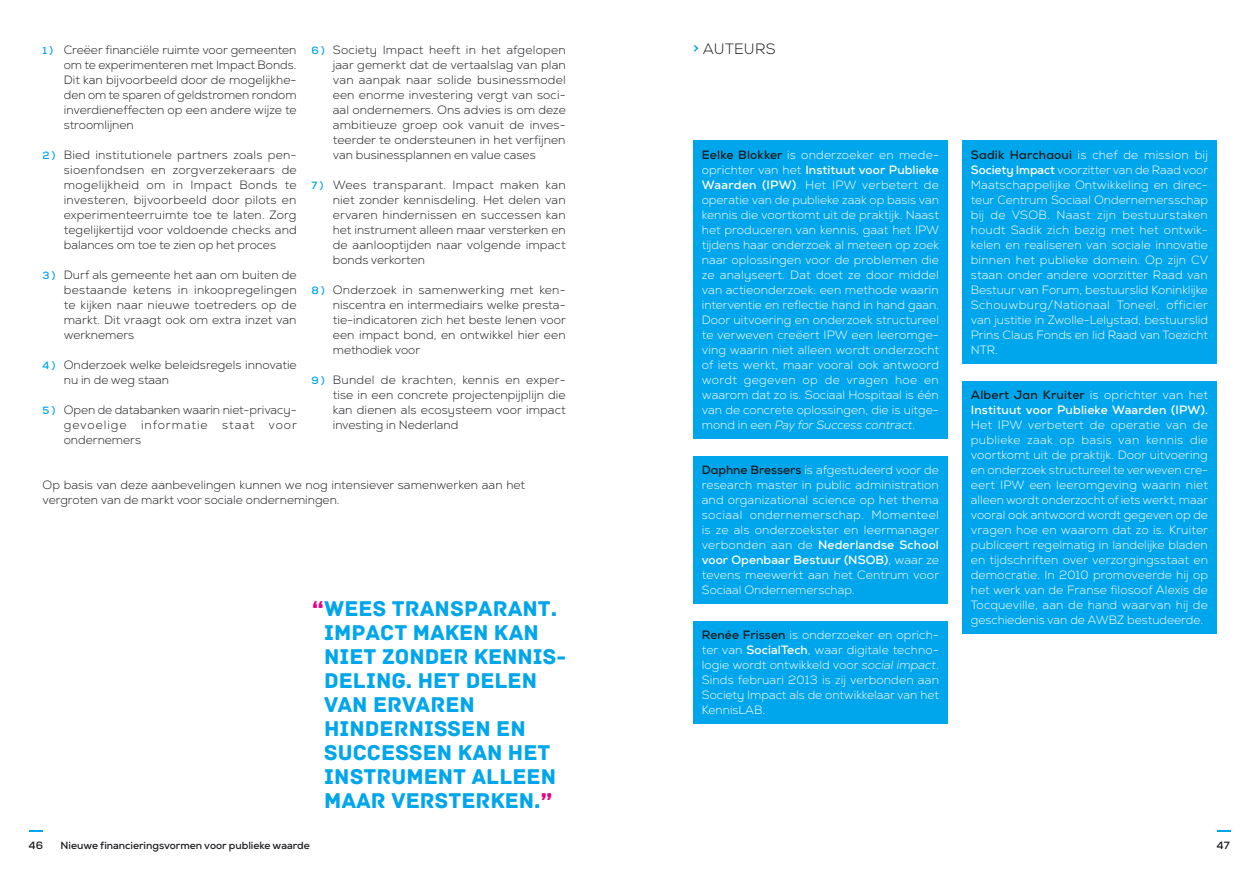
<style>
.page{position:relative;width:1259px;height:893px;background:#fff}
.page>*{position:absolute;margin:0;border:0;box-sizing:border-box;transform-origin:0 0}
.t1{font:22.5px/24px "Archive";color:#00a6eb}
.t2{font:300 15px "Nexa";color:#1b1c20}
.t3{font:300 12px/15px "Nexa";color:#fff;text-align:justify}
.t4{font:300 12px/15px "Nexa";color:#1b1c20;text-align:justify}
.t5{font:700 12px/15px "Nexa";letter-spacing:.015em;color:#fff}
.t6{font:700 10.5px "Nexa";color:#1b1c20}
.t7{font:700 10.35px "Nexa";color:#1b1c20}
.s1{font-weight:700;font-size:10.5px;color:#00a6eb}
.s2{color:#e50083}
.s3{font-weight:700;color:#00a6eb}
.s4{font-weight:700;color:#1b1c20}
.s5{font-weight:700}
.s6{font-style:italic}
.s7{color:#1b1c20}
.s8{font-weight:300}
</style>
<div class="page">
<svg style="left:1217px;top:830px;width:13px;height:2px"></svg>
<svg style="left:29px;top:830px;width:14px;height:2px"></svg>
<div style="left:693px;top:141px;width:254px;height:298px;background:#00a6eb"></div>
<div style="left:962px;top:141px;width:254px;height:223px;background:#00a6eb"></div>
<div style="left:962px;top:381px;width:254px;height:253px;background:#00a6eb"></div>
<div style="left:693px;top:456px;width:254px;height:148px;background:#00a6eb"></div>
<div style="left:693px;top:621px;width:254px;height:102px;background:#00a6eb"></div>
<p class="t4" style="left:64px;top:43px;width:234px;text-indent:-21px"><span class="s1">1 )</span> Creëer financiële ruimte voor gemeenten om te experimenteren met Impact Bonds.<br>Dit kan bijvoorbeeld door de mogelijkhe&shy;den om te sparen of geldstromen rondom inverdieneffecten op een andere wijze te stroomlijnen</p>
<p class="t4" style="left:64px;top:148px;width:234px;text-indent:-21px"><span class="s1">2 )</span> Bied institutionele partners zoals pen&shy;sioenfondsen en zorgverzekeraars de mogelijkheid om in Impact Bonds te investeren, bijvoorbeeld door pilots en experimenteerruimte toe te laten. Zorg tegelijkertijd voor voldoende checks and balances om toe te zien op het proces</p>
<p class="t4" style="left:64px;top:268px;width:234px;text-indent:-21px"><span class="s1">3 )</span> Durf als gemeente het aan om buiten de bestaande ketens in inkoopregelingen te kijken naar nieuwe toetreders op de markt. Dit vraagt ook om extra inzet van werknemers</p>
<p class="t4" style="left:64px;top:358px;width:234px;text-indent:-21px"><span class="s1">4 )</span> Onderzoek welke beleidsregels innovatie nu in de weg staan</p>
<p class="t4" style="left:64px;top:403px;width:235px;text-indent:-21px"><span class="s1">5 )</span> Open de databanken waarin niet-privacy&shy;gevoelige informatie staat voor ondernemers</p>
<p class="t4" style="left:333px;top:43px;width:234px;text-indent:-21px"><span class="s1">6 )</span> Society Impact heeft in het afgelopen jaar gemerkt dat de vertaalslag van plan van aanpak naar solide businessmodel een enorme investering vergt van soci&shy;aal ondernemers. Ons advies is om deze ambitieuze groep ook vanuit de inves&shy;teerder te ondersteunen in het verfijnen van businessplannen en value cases</p>
<p class="t4" style="left:333px;top:178px;width:234px;text-indent:-21px"><span class="s1">7 )</span> Wees transparant. Impact maken kan niet zonder kennisdeling. Het delen van ervaren hindernissen en successen kan het instrument alleen maar versterken en de aanlooptijden naar volgende impact bonds verkorten</p>
<p class="t4" style="left:333px;top:283px;width:235px;text-indent:-21px"><span class="s1">8 )</span> Onderzoek in samenwerking met ken&shy;niscentra en intermediairs welke presta&shy;tie-indicatoren zich het beste lenen voor een impact bond, en ontwikkel hier een methodiek voor</p>
<p class="t4" style="left:333px;top:373px;width:234px;text-indent:-21px"><span class="s1">9 )</span> Bundel de krachten, kennis en exper&shy;tise in een concrete projectenpijplijn die kan dienen als ecosysteem voor impact investing in Nederland</p>
<p class="t4" style="left:43px;top:478px;width:484px">Op basis van deze aanbevelingen kunnen we nog intensiever samenwerken aan het vergroten van de markt voor sociale ondernemingen.</p>
<h1 class="t1" style="left:324px;top:596px;width:244px;text-indent:-12px"><span class="s2">“</span>WEES TRANSPARANT.<br>IMPACT MAKEN KAN<br>NIET ZONDER KENNIS-<br>DELING. HET DELEN<br>VAN ERVAREN<br>HINDERNISSEN EN<br>SUCCESSEN KAN HET<br>INSTRUMENT ALLEEN<br>MAAR VERSTERKEN.<span class="s2">”</span></h1>
<p class="t2" style="left:693px;top:40px;width:21px"><span class="s3">&gt;</span> Auteurs</p>
<p class="t3" style="left:702px;top:148px;width:239px"><span class="s4">Eelke Blokker</span> is onderzoeker en mede&shy;oprichter van het <span class="s5">Instituut voor Publieke Waarden (IPW)</span>. H et IPW verbetert de operatie van de publieke zaak op basis van kennis die voortkomt uit de praktijk. Naast het produceren van kennis, gaat het IPW tijdens haar onderzoek al meteen op zoek naar oplossingen voor de problemen die ze analyseert. Dat doet ze door middel van actieonderzoek: een methode waarin interventie en reflectie hand in hand gaan.<br>Door uitvoering en onderzoek structureel te verweven creëert IPW een leeromge&shy;ving waarin niet alleen wordt onderzocht of iets werkt, maar vooral ook antwoord wordt gegeven op de vragen hoe en waarom dat zo is. Sociaal Hospitaal is één van de concrete oplossingen, die is uitge&shy;mond in een <span class="s6">Pay for Success contract</span>.</p>
<p class="t3" style="left:702px;top:463px;width:239px"><span class="s4">Daphne Bressers</span> is afgestudeerd voor de research master in public administration and organizational science op het thema sociaal ondernemerschap. Momenteel is ze als onderzoekster en leermanager verbonden aan de <span class="s5">Nederlandse School voor Openbaar Bestuur (NSOB)</span>, waar ze tevens meewerkt aan het Centrum voor Sociaal Ondernemerschap.</p>
<p class="t3" style="left:702px;top:628px;width:239px"><span class="s4">Renée Frissen</span> is onderzoeker en oprich&shy;ter van <span class="s5">SocialTech</span>, waar digitale techno&shy;logie wordt ontwikkeld voor <span class="s6">social impact</span>.<br>Sinds februari 2013 is zij verbonden aan Society Impact als de ontwikkelaar van het KennisLAB.</p>
<p class="t3" style="left:971px;top:148px;width:239px"><span class="s4">Sadik Harchaoui</span> is chef de mission bij <span class="s5">Society Impact</span> voorzitter van de Raad voor Maatschappelijke Ontwikkeling en direc&shy;teur Centrum Sociaal Ondernemersschap bij de VSOB. Naast zijn bestuurstaken houdt Sadik zich bezig met het ontwik&shy;kelen en realiseren van sociale innovatie binnen het publieke domein. Op zijn CV staan onder andere voorzitter Raad van Bestuur van Forum, bestuurslid Koninklijke Schouwburg/Nationaal Toneel, officier van justitie in Zwolle-Lelystad, bestuurslid Prins Claus Fonds en lid Raad van Toezicht NTR.</p>
<p class="t5" style="left:971px;top:387px;width:239px"><span class="s7">Albert Jan Kruiter</span> <span class="s8">is oprichter van het<br></span>Instituut voor Publieke Waarden (IPW).</p>
<p class="t3" style="left:971px;top:418px;width:239px">H et IPW verbetert de operatie van de publieke zaak op basis van kennis die voortkomt uit de praktijk. Door uitvoering en onderzoek structureel te verweven cre&shy;ëert IPW een leeromgeving waarin niet alleen wordt onderzocht of iets werkt, maar vooral ook antwoord wordt gegeven op de vragen hoe en waarom dat zo is. Kruiter publiceert regelmatig in landelijke bladen en tijdschriften over verzorgingsstaat en democratie. In 2010 promoveerde hij op het werk van de Franse filosoof Alexis de Tocqueville, aan de hand waarvan hij de geschiedenis van de AWBZ bestudeerde.</p>
<p class="t6" style="left:28px;top:839px;width:16px">46</p>
<p class="t7" style="left:61px;top:839px;width:251px">Nieuwe financieringsvormen voor publieke waarde</p>
<p class="t6" style="left:1216px;top:839px;width:16px">47</p>
</div>
